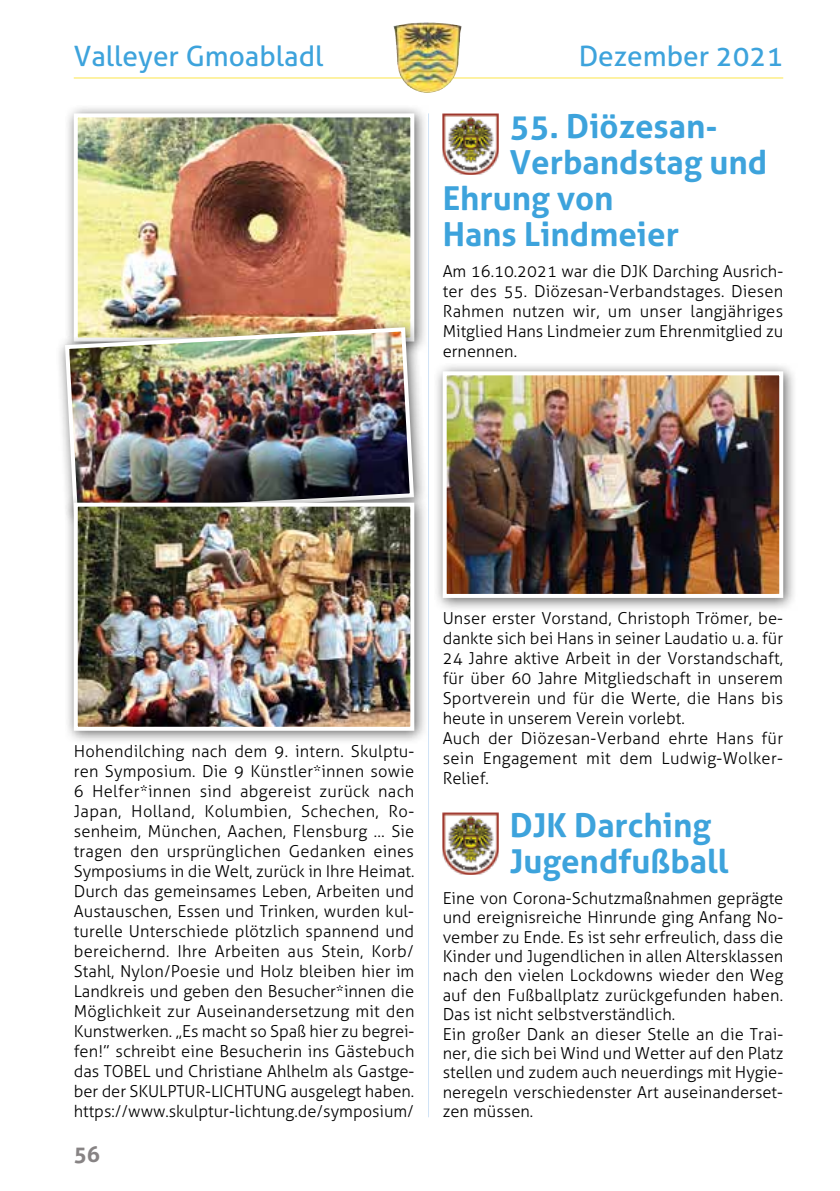
<style>
.page{position:relative;width:840px;height:1191px;background:#fff}
.page>*{position:absolute;margin:0;border:0;box-sizing:border-box;transform-origin:0 0}
.t1{font:700 33px/36px "Aller";color:#3da3dc}
.t2{font:28px "Aller";color:#3da3dc}
.t3{font:700 22px "Aller";color:#878384}
.t4{font:300 16.4px/20px "Aller";color:#000;text-align:justify}
</style>
<div class="page">
<hr style="left:74px;top:77px;width:708px;height:2px;background:#fdee86">
<hr style="left:428px;top:113px;width:1px;height:1004px;background:#d1e3f6">
<img style="left:393px;top:22px;width:68px;height:71px">
<div style="left:64px;top:103px;width:364px;height:252px;background:#000;opacity:.6"></div>
<img style="left:79px;top:118px;width:330px;height:199px">
<div style="left:74px;top:113px;width:340px;height:228px;border:4px solid #fff"></div>
<div style="left:432px;top:361px;width:365px;height:251px;background:#000;opacity:.6"></div>
<img style="left:447px;top:376px;width:330px;height:217px">
<div style="left:442px;top:371px;width:340px;height:227px;border:4px solid #fff"></div>
<div style="left:55px;top:317px;width:372px;height:211px;background:#000;opacity:.6"></div>
<img style="left:63px;top:325px;width:353px;height:192px">
<div style="left:64px;top:493px;width:364px;height:252px;background:#000;opacity:.6"></div>
<img style="left:79px;top:507px;width:330px;height:219px">
<div style="left:74px;top:502px;width:340px;height:229px;border:4px solid #fff"></div>
<img style="left:442px;top:113px;width:56px;height:62px">
<img style="left:442px;top:812px;width:56px;height:62px">
<h2 class="t2" style="left:74px;top:39px;width:251px">Valleyer Gmoabladl</h2>
<h2 class="t2" style="left:578px;top:39px;width:206px">Dezember 2021</h2>
<h1 class="t1" style="left:509px;top:108px;width:209px">55. Diözesan-</h1>
<h1 class="t1" style="left:509px;top:144px;width:259px">Verbandstag und</h1>
<h1 class="t1" style="left:442px;top:180px;width:172px">Ehrung von</h1>
<h1 class="t1" style="left:442px;top:216px;width:237px">Hans Lindmeier</h1>
<p class="t4" style="left:442px;top:261px;width:342px">Am 16.10.2021 war die DJK Darching Ausrich&shy;ter des 55. Diözesan-Verbandstages. Diesen Rahmen nutzen wir, um unser langjähriges Mitglied Hans Lindmeier zum Ehrenmitglied zu ernennen.</p>
<p class="t4" style="left:74px;top:741px;width:342px">Hohendilching nach dem 9. intern. Skulptu&shy;ren Symposium. Die 9 Künstler*innen sowie 6 Helfer*innen sind abgereist zurück nach Japan, Holland, Kolumbien, Schechen, Ro&shy;senheim, München, Aachen, Flensburg … Sie tragen den ursprünglichen Gedanken eines Symposiums in die Welt, zurück in Ihre Heimat.<br>Durch das gemeinsames Leben, Arbeiten und Austauschen, Essen und Trinken, wurden kul&shy;turelle Unterschiede plötzlich spannend und bereichernd. Ihre Arbeiten aus Stein, Korb/ Stahl, Nylon/Poesie und Holz bleiben hier im Landkreis und geben den Besucher*innen die Möglichkeit zur Auseinandersetzung mit den Kunstwerken. „Es macht so Spaß hier zu begrei&shy;fen!” schreibt eine Besucherin ins Gästebuch das TOBEL und Christiane Ahlhelm als Gastge&shy;ber der SKULPTUR-LICHTUNG ausgelegt haben. https://www.skulptur-lichtung.de/symposium/</p>
<h3 class="t3" style="left:74px;top:1140px;width:28px">56</h3>
<p class="t4" style="left:442px;top:608px;width:342px;text-align:left">Unser erster Vorstand, Christoph Trömer, be&shy;dankte sich bei Hans in seiner Laudatio u.a. für 24 Jahre aktive Arbeit in der Vorstandschaft, für über 60 Jahre Mitgliedschaft in unserem Sportverein und für die Werte, die Hans bis heute in unserem Verein vorlebt.<br>Auch der Diözesan-Verband ehrte Hans für sein Engagement mit dem Ludwig-Wolker-Relief.</p>
<h1 class="t1" style="left:509px;top:807px;width:220px">DJK Darching<br>Jugendfußball</h1>
<p class="t4" style="left:442px;top:888px;width:342px;line-height:19.4px;text-align:left">Eine von Corona-Schutzmaßnahmen geprägte und ereignisreiche Hinrunde ging Anfang No&shy;vember zu Ende. Es ist sehr erfreulich, dass die Kinder und Jugendlichen in allen Altersklassen nach den vielen Lockdowns wieder den Weg auf den Fußballplatz zurückgefunden haben.<br>Das ist nicht selbstverständlich.<br>Ein großer Dank an dieser Stelle an die Trai&shy;ner, die sich bei Wind und Wetter auf den Platz stellen und zudem auch neuerdings mit Hygie&shy;neregeln verschiedenster Art auseinanderset&shy;zen müssen.</p>
</div>
